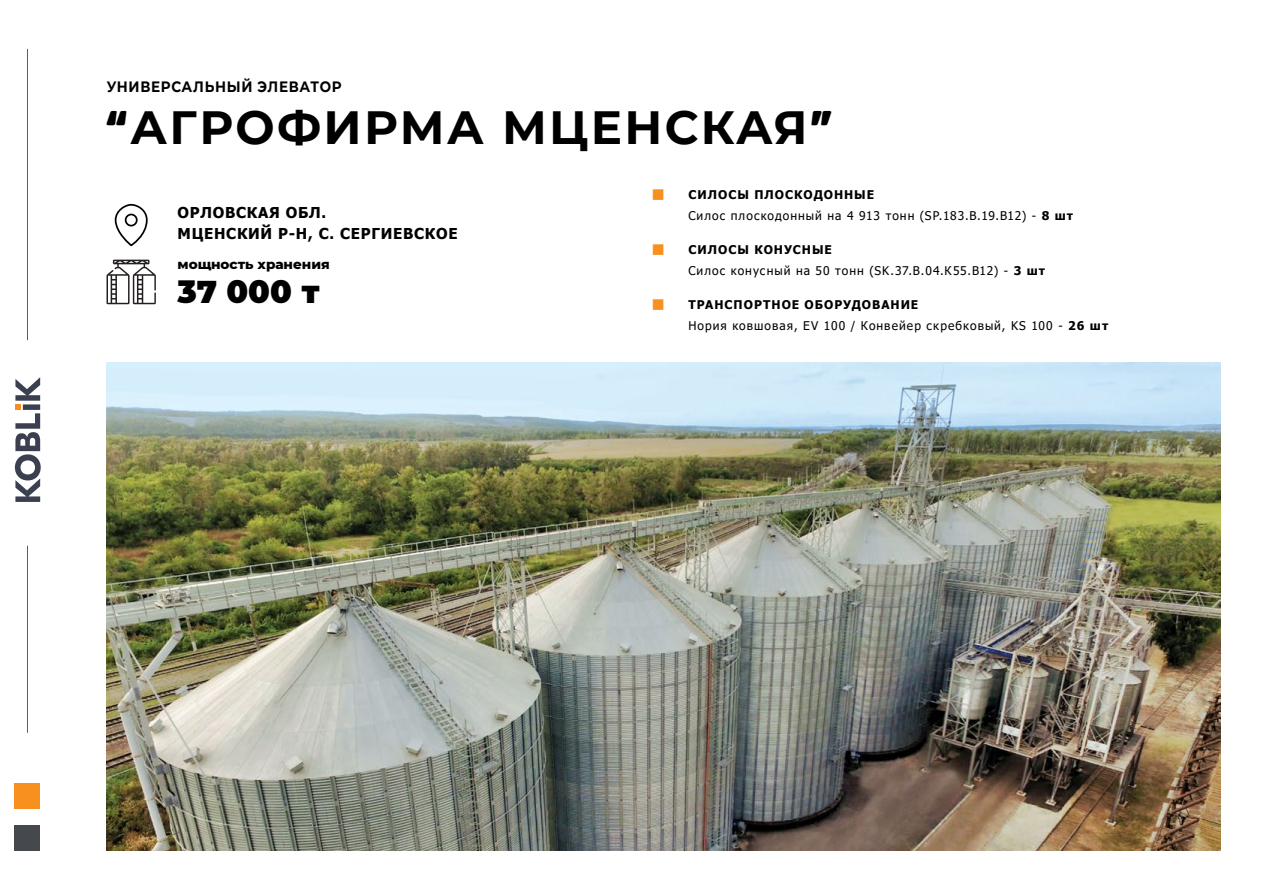
<style>
.page{position:relative;width:1263px;height:893px;background:#fff}
.page>*{position:absolute;margin:0;border:0;box-sizing:border-box;transform-origin:0 0}
.t1{font:700 46.5px "Montserrat";letter-spacing:.05em;color:#000}
.t2{font:900 31.5px "Montserrat";color:#000}
.t3{font:700 15px/21px "Tahoma";letter-spacing:.05em;color:#000}
.t4{font:700 15px "Montserrat";letter-spacing:.05em;color:#000;scale:.9 1}
.t5{font:800 13.5px "Montserrat";color:#000}
.t6{font:12px/21.3px "Tahoma";letter-spacing:.085em;color:#000}
.s1{font-family:"Panton Black Caps";font-weight:400}
.s2{font-family:"Montserrat";font-weight:700;font-size:27px;color:#f7901e}
.s3{font-weight:700}
</style>
<div class="page">
<svg style="left:15px;top:377px;width:26px;height:125px"></svg>
<div style="left:15px;top:825px;width:25px;height:25px;background:#45494e"></div>
<div style="left:15px;top:783px;width:25px;height:26px;background:#f7901e"></div>
<hr style="left:27px;top:49px;width:1px;height:291px;background:#45494e">
<hr style="left:27px;top:546px;width:1px;height:187px;background:#45494e">
<img style="left:106px;top:363px;width:1114px;height:487px">
<div style="left:115px;top:204px;width:33px;height:42px;border:2px solid #000;border-radius:15px"></div>
<div style="left:125px;top:214px;width:13px;height:12px;border:2px solid #000;border-radius:50%"></div>
<svg style="left:107px;top:260px;width:49px;height:44px"></svg>
<p class="t4" style="left:107px;top:76px;width:262px">УНИВЕРСАЛЬНЫЙ ЭЛЕВАТОР</p>
<h1 class="t1" style="left:106px;top:94px;width:727px"><span class="s1">“</span>АГРОФИРМА МЦЕНСКАЯ<span class="s1">”</span></h1>
<p class="t3" style="left:178px;top:202px;width:282px">ОРЛОВСКАЯ ОБЛ.<br>МЦЕНСКИЙ Р-Н, С. СЕРГИЕВСКОЕ</p>
<p class="t5" style="left:178px;top:254px;width:154px">мощность хранения</p>
<h2 class="t2" style="left:178px;top:268px;width:144px">37 000 т</h2>
<p class="t6" style="left:688px;top:184px;width:386px;text-indent:-38px"><span class="s2">■</span> <span class="s3">СИЛОСЫ ПЛОСКОДОННЫЕ<br></span>Силос плоскодонный на 4 913 тонн (SP.183.В.19.В12) - <span class="s3">8 шт</span></p>
<p class="t6" style="left:688px;top:240px;width:358px;text-indent:-38px"><span class="s2">■</span> <span class="s3">СИЛОСЫ КОНУСНЫЕ<br></span>Силос конусный на 50 тонн (SK.37.B.04.К55.В12) - <span class="s3">3 шт</span></p>
<p class="t6" style="left:688px;top:295px;width:421px;text-indent:-38px"><span class="s2">■</span> <span class="s3">ТРАНСПОРТНОЕ ОБОРУДОВАНИЕ<br></span>Нория ковшовая, EV 100 / Конвейер скребковый, KS 100 - <span class="s3">26 шт</span></p>
</div>
